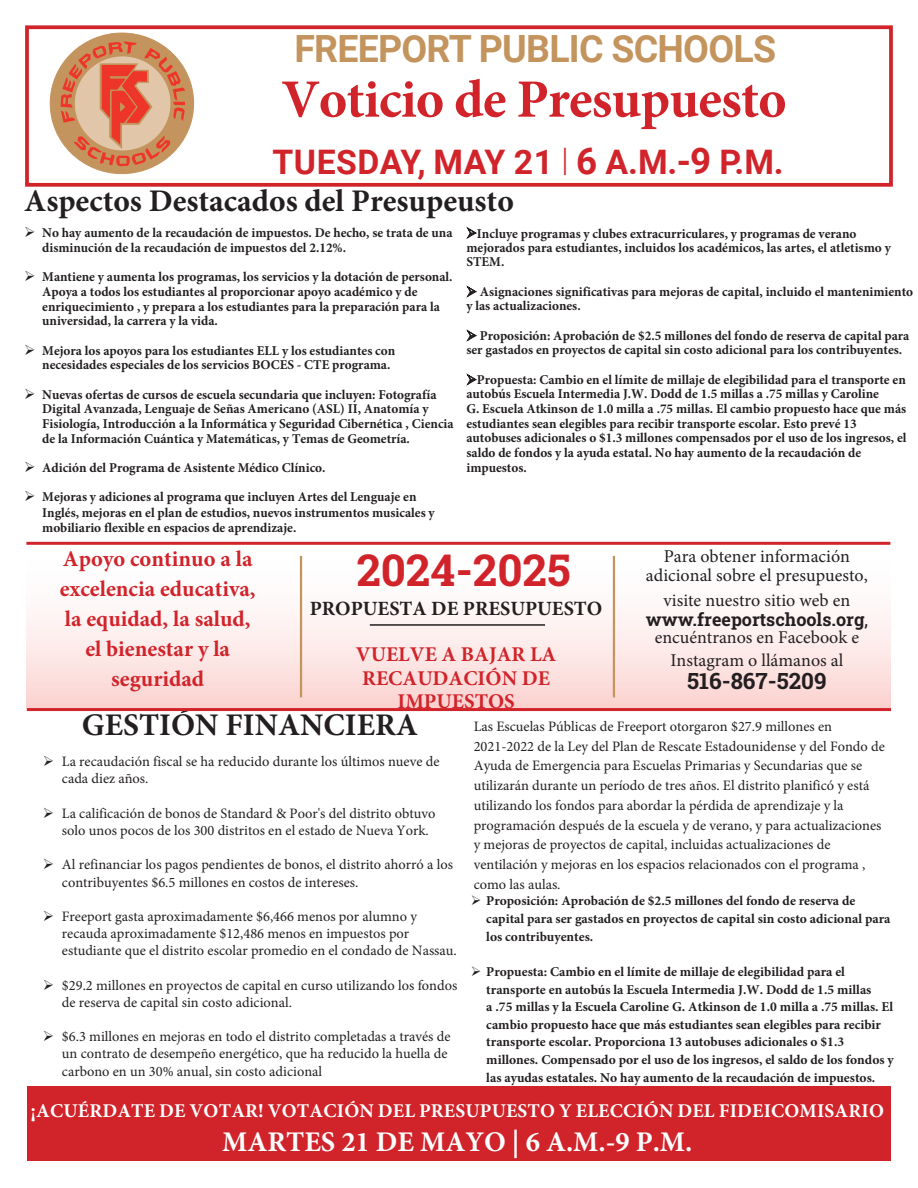
<style>
.page{position:relative;width:918px;height:1188px;background:#fff}
.page>*{position:absolute;margin:0;border:0;box-sizing:border-box;transform-origin:0 0}
.t1{font:700 54px "Minion Pro";letter-spacing:-.015em;color:#d1232a}
.t2{font:44.1px "Roboto Slab";color:#d1232a}
.t3{font:700 37.5px "Roboto";letter-spacing:-.02em;color:#c3945d}
.t4{font:700 33.75px "Roboto";letter-spacing:.015em;color:#d1232a}
.t5{font:700 31.5px "Minion Pro";color:#231f20}
.t6{font:700 28.5px "Minion Pro";color:#fff}
.t7{font:700 22.5px/30px "Minion Pro";color:#d1232a;text-align:center}
.t8{font:22.5px "Roboto Slab";color:#231f20}
.t9{font:700 21px/23.4px "Minion Pro";color:#d1232a;text-align:center}
.t10{font:700 20.25px "Minion Pro";color:#231f20}
.t11{font:700 19.5px "Minion Pro";letter-spacing:.01em;color:#fff}
.t12{font:18px/19.5px "Minion Pro";color:#231f20;text-align:center}
.t13{font:18px/19.5px "Roboto Slab";color:#231f20;text-align:center}
.t14{font:14.4px/17.2px "Minion Pro";color:#231f20}
.t15{font:700 13.5px/14.7px "Minion Pro";color:#231f20}
.s1{font-weight:300;font-size:32.4px}
.s2{font-size:36.75px}
.s3{font-family:"Minion Pro"}
</style>
<div class="page">
<div style="left:25px;top:25px;width:868px;height:162px;background:#fff;border:4px solid #d1232a"></div>
<div style="left:26px;top:536px;width:865px;height:175px;background:linear-gradient(to bottom,#fff,#fbd7d4)"></div>
<div style="left:50px;top:33px;width:144px;height:141px;background:#c3945d;border-radius:50%"></div>
<svg style="left:61px;top:42px;width:124px;height:124px"></svg>
<div style="left:27px;top:1086px;width:864px;height:75px;background:#d1232a"></div>
<hr style="left:26px;top:542px;width:864px;height:3px;background:#d1232a">
<hr style="left:27px;top:708px;width:864px;height:3px;background:#d1232a">
<hr style="left:300px;top:556px;width:2px;height:141px;background:#c3945d">
<hr style="left:613px;top:556px;width:2px;height:141px;background:#c3945d">
<hr style="left:370px;top:624px;width:175px;height:2px;background:#231f20">
<p class="t3" style="left:294px;top:22px;width:483px">FREEPORT PUBLIC SCHOOLS</p>
<p class="t1" style="left:281px;top:61px;width:507px">Voticio de Presupuesto</p>
<p class="t4" style="left:273px;top:138px;width:513px">TUESDAY, MAY 21 <span class="s1">|</span> <span class="s2">6</span> A.M.<span class="s2">-9</span> P.M.</p>
<p class="t5" style="left:24px;top:179px;width:491px">Aspectos Destacados del Presupeusto</p>
<p class="t15" style="left:466px;top:226px;width:426px;line-height:14.2px">➢Incluye programas y clubes extracurriculares, y programas de verano mejorados para estudiantes, incluidos los académicos, las artes, el atletismo y<br>STEM.</p>
<p class="t15" style="left:466px;top:285px;width:448px;line-height:13.8px">➢ Asignaciones significativas para mejoras de capital, incluido el mantenimiento y las actualizaciones.</p>
<p class="t15" style="left:466px;top:329px;width:445px;line-height:13.8px">➢ Proposición: Aprobación de $2.5 millones del fondo de reserva de capital para ser gastados en proyectos de capital sin costo adicional para los contribuyentes.</p>
<p class="t15" style="left:466px;top:373px;width:442px">➢Propuesta: Cambio en el límite de millaje de elegibilidad para el transporte en autobús Escuela Intermedia J.W. Dodd de 1.5 millas a .75 millas y Caroline<br>G. Escuela Atkinson de 1.0 milla a .75 millas. El cambio propuesto hace que más estudiantes sean elegibles para recibir transporte escolar. Esto prevé 13 autobuses adicionales o $1.3 millones compensados por el uso de los ingresos, el saldo de fondos y la ayuda estatal. No hay aumento de la recaudación de impuestos.</p>
<p class="t15" style="left:42px;top:226px;width:412px;text-indent:-18px">➢ No hay aumento de la recaudación de impuestos. De hecho, se trata de una disminución de la recaudación de impuestos del 2.12%.</p>
<p class="t15" style="left:42px;top:270px;width:412px;text-indent:-18px">➢ Mantiene y aumenta los programas, los servicios y la dotación de personal.<br>Apoya a todos los estudiantes al proporcionar apoyo académico y de enriquecimiento , y prepara a los estudiantes para la preparación para la universidad, la carrera y la vida.</p>
<p class="t15" style="left:42px;top:343px;width:355px;text-indent:-18px">➢ Mejora los apoyos para los estudiantes ELL y los estudiantes con necesidades especiales de los servicios BOCES - CTE programa.</p>
<p class="t15" style="left:42px;top:387px;width:413px;text-indent:-18px">➢ Nuevas ofertas de cursos de escuela secundaria que incluyen: Fotografía Digital Avanzada, Lenguaje de Señas Americano (ASL) II, Anatomía y Fisiología, Introducción a la Informática y Seguridad Cibernética , Ciencia de la Información Cuántica y Matemáticas, y Temas de Geometría.</p>
<p class="t15" style="left:24px;top:460px;width:303px">➢ Adición del Programa de Asistente Médico Clínico.</p>
<p class="t15" style="left:42px;top:489px;width:394px;line-height:15.1px;text-indent:-18px">➢ Mejoras y adiciones al programa que incluyen Artes del Lenguaje en<br>Inglés, mejoras en el plan de estudios, nuevos instrumentos musicales y mobiliario flexible en espacios de aprendizaje.</p>
<p class="t12" style="left:646px;top:546px;width:223px">Para obtener información adicional sobre el presupuesto,</p>
<p class="t13" style="left:646px;top:590px;width:224px"><span class="s3">visite nuestro sitio web en </span>www.freeportschools.org,</p>
<p class="t12" style="left:655px;top:625px;width:206px;line-height:23.9px">encuéntranos en Facebook e<br>Instagram o llámanos al</p>
<p class="t8" style="left:687px;top:666px;width:141px">516-867-5209</p>
<p class="t7" style="left:60px;top:544px;width:197px">Apoyo continuo a la excelencia educativa, la equidad, la salud, el bienestar y la seguridad</p>
<p class="t2" style="left:356px;top:540px;width:216px">2024-2025</p>
<p class="t10" style="left:310px;top:595px;width:294px">PROPUESTA DE PRESUPUESTO</p>
<p class="t9" style="left:356px;top:643px;width:202px">VUELVE A BAJAR LA<br>RECAUDACIÓN DE<br>IMPUESTOS</p>
<p class="t5" style="left:82px;top:703px;width:338px">GESTIÓN FINANCIERA</p>
<p class="t14" style="left:474px;top:717px;width:413px;line-height:19.6px">Las Escuelas Públicas de Freeport otorgaron $27.9 millones en 2021-2022 de la Ley del Plan de Rescate Estadounidense y del Fondo de Ayuda de Emergencia para Escuelas Primarias y Secundarias que se utilizarán durante un período de tres años. El distrito planificó y está utilizando los fondos para abordar la pérdida de aprendizaje y la programación después de la escuela y de verano, y para actualizaciones y mejoras de proyectos de capital, incluidas actualizaciones de ventilación y mejoras en los espacios relacionados con el programa , como las aulas.</p>
<p class="t15" style="left:486px;top:892px;width:406px;line-height:17.7px;text-indent:-15px">➢ Proposición: Aprobación de $2.5 millones del fondo de reserva de capital para ser gastados en proyectos de capital sin costo adicional para los contribuyentes.</p>
<p class="t15" style="left:486px;top:963px;width:409px;line-height:17.7px;text-indent:-15px">➢ Propuesta: Cambio en el límite de millaje de elegibilidad para el transporte en autobús la Escuela Intermedia J.W. Dodd de 1.5 millas<br>a .75 millas y la Escuela Caroline G. Atkinson de 1.0 milla a .75 millas. El cambio propuesto hace que más estudiantes sean elegibles para recibir transporte escolar. Proporciona 13 autobuses adicionales o $1.3 millones. Compensado por el uso de los ingresos, el saldo de los fondos y las ayudas estatales. No hay aumento de la recaudación de impuestos.</p>
<p class="t14" style="left:62px;top:753px;width:379px;text-indent:-19px">➢ La recaudación fiscal se ha reducido durante los últimos nueve de cada diez años.</p>
<p class="t14" style="left:62px;top:805px;width:375px;text-indent:-19px">➢ La calificación de bonos de Standard &amp; Poor's del distrito obtuvo solo unos pocos de los 300 distritos en el estado de Nueva York.</p>
<p class="t14" style="left:62px;top:856px;width:393px;text-indent:-19px">➢ Al refinanciar los pagos pendientes de bonos, el distrito ahorró a los contribuyentes $6.5 millones en costos de intereses.</p>
<p class="t14" style="left:62px;top:908px;width:396px;text-indent:-19px">➢ Freeport gasta aproximadamente $6,466 menos por alumno y recauda aproximadamente $12,486 menos en impuestos por estudiante que el distrito escolar promedio en el condado de Nassau.</p>
<p class="t14" style="left:62px;top:977px;width:397px;text-indent:-19px">➢ $29.2 millones en proyectos de capital en curso utilizando los fondos de reserva de capital sin costo adicional.</p>
<p class="t14" style="left:62px;top:1028px;width:390px;text-indent:-19px">➢ $6.3 millones en mejoras en todo el distrito completadas a través de un contrato de desempeño energético, que ha reducido la huella de carbono en un 30% anual, sin costo adicional</p>
<p class="t11" style="left:31px;top:1097px;width:855px">¡ACUÉRDATE DE VOTAR! VOTACIÓN DEL PRESUPUESTO Y ELECCIÓN DEL FIDEICOMISARIO</p>
<p class="t6" style="left:222px;top:1122px;width:472px">MARTES 21 DE MAYO | 6 A.M.-9 P.M.</p>
</div>
